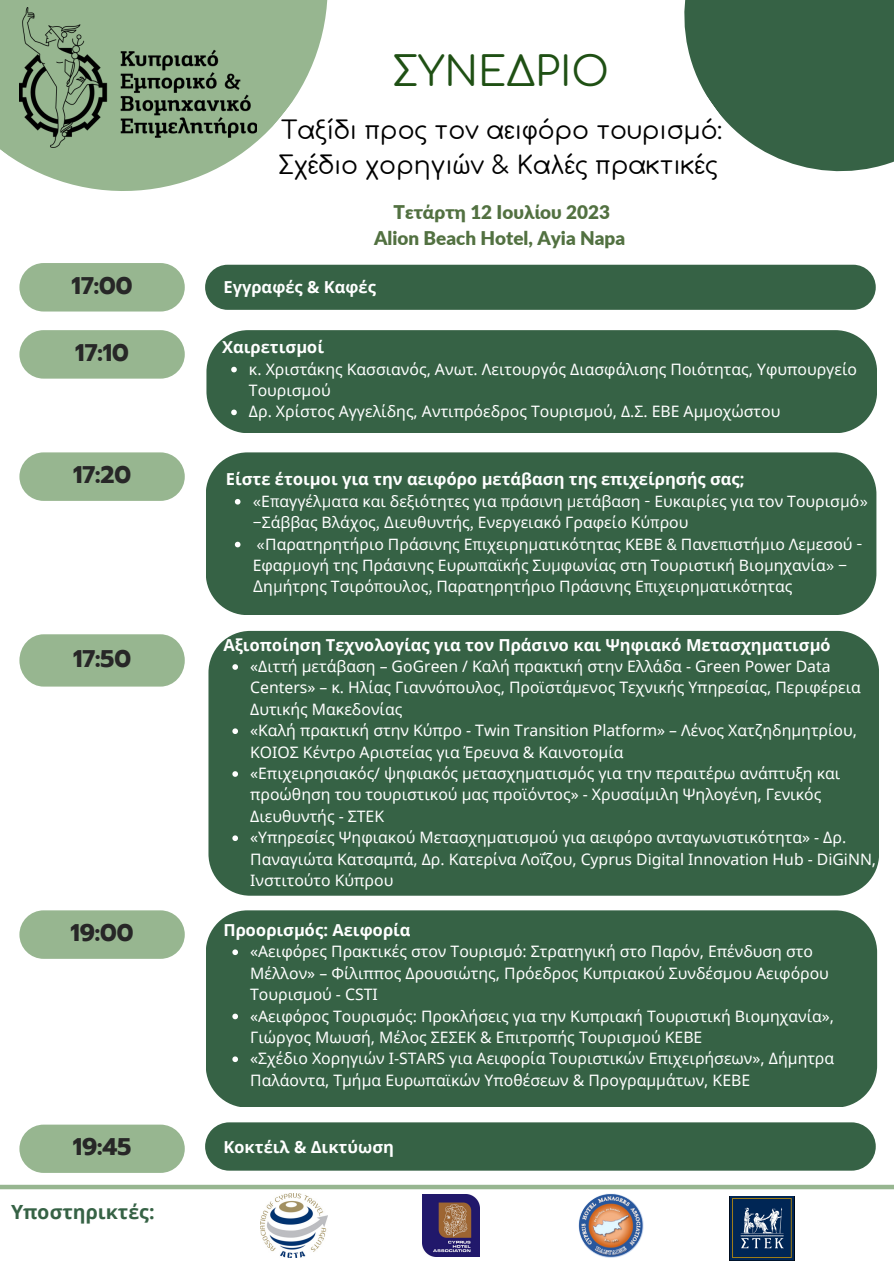
<style>
.page{position:relative;width:894px;height:1264px;background:#fff}
.page>*{position:absolute;margin:0;border:0;box-sizing:border-box;transform-origin:0 0}
.t1{font:40.8px "Comfortaa";color:#1f5014}
.t2{font:25.05px/35px "Comfortaa";color:#000}
.t3{font:700 24px "Prompt";color:#272727}
.t4{font:700 19.5px "Noto Sans";color:#366245}
.t5{font:900 18.9px "Lato";color:#527141}
.t6{font:700 16.5px "Noto Sans";color:#fff}
.t7{font:15.75px/21.5px "Noto Sans";color:#fff}
.t8{font:15.75px/21.5px "Noto Sans";color:#fff}
.s1{font-family:"Canva Sans"}
</style>
<div class="page">
<div style="left:206px;top:330px;width:670px;height:103px;background:#366245"></div>
<div style="left:206px;top:452px;width:670px;height:163px;background:#366245"></div>
<div style="left:19px;top:330px;width:166px;height:48px;background:#97b690;border-radius:24px"></div>
<div style="left:19px;top:452px;width:166px;height:49px;background:#97b690;border-radius:24px"></div>
<div style="left:19px;top:263px;width:166px;height:48px;background:#97b690;border-radius:24px"></div>
<div style="left:19px;top:634px;width:166px;height:52px;background:#97b690;border-radius:25px"></div>
<div style="left:19px;top:910px;width:166px;height:48px;background:#97b690;border-radius:24px"></div>
<svg style="left:0;top:0;width:328px;height:191px;fill:#97b690"></svg>
<div style="left:205px;top:265px;width:670px;height:45px;background:#366245;border-radius:23px"></div>
<div style="left:205px;top:1122px;width:670px;height:48px;background:#366245"></div>
<img style="left:261px;top:1193px;width:66px;height:64px">
<img style="left:422px;top:1194px;width:57px;height:62px">
<img style="left:573px;top:1189px;width:75px;height:69px">
<img style="left:729px;top:1196px;width:65px;height:64px">
<div style="left:0;top:1184px;width:893px;height:5px;background:#97b690"></div>
<div style="left:208px;top:631px;width:670px;height:264px;background:#366245"></div>
<div style="left:206px;top:910px;width:670px;height:197px;background:#366245"></div>
<svg style="left:684px;top:0;width:209px;height:172px"></svg>
<svg style="left:231px;top:367px;width:6px;height:5px"></svg>
<svg style="left:231px;top:409px;width:6px;height:6px"></svg>
<svg style="left:235px;top:499px;width:5px;height:5px"></svg>
<svg style="left:235px;top:541px;width:5px;height:6px"></svg>
<svg style="left:232px;top:664px;width:6px;height:5px"></svg>
<svg style="left:232px;top:728px;width:6px;height:6px"></svg>
<svg style="left:232px;top:771px;width:6px;height:5px"></svg>
<svg style="left:232px;top:835px;width:6px;height:6px"></svg>
<svg style="left:232px;top:949px;width:6px;height:6px"></svg>
<svg style="left:232px;top:1013px;width:6px;height:6px"></svg>
<svg style="left:232px;top:1056px;width:6px;height:6px"></svg>
<div style="left:19px;top:1124px;width:166px;height:48px;background:#97b690;border-radius:24px"></div>
<img style="left:19px;top:8px;width:237px;height:139px">
<p class="t3" style="left:72px;top:268px;width:62px">17:00</p>
<p class="t3" style="left:75px;top:334px;width:55px">17:10</p>
<p class="t3" style="left:73px;top:456px;width:60px">17:20</p>
<p class="t3" style="left:73px;top:640px;width:60px">17:50</p>
<p class="t3" style="left:70px;top:914px;width:65px">19:00</p>
<p class="t3" style="left:73px;top:1128px;width:60px">19:45</p>
<p class="t4" style="left:11px;top:1198px;width:145px">Υποστηρικτές:</p>
<p class="t1" style="left:392px;top:50px;width:218px">ΣΥΝΕΔΡΙΟ</p>
<p class="t2" style="left:278px;top:113px;width:445px">Ταξίδι προς τον αειφόρο τουρισμό:<br>Σχέδιο χορηγιών &amp; Καλές πρακτικές</p>
<p class="t5" style="left:393px;top:201px;width:218px">Τετάρτη 12 Ιουλίου 2023</p>
<p class="t5" style="left:374px;top:226px;width:253px">Alion Beach Hotel, Ayia Napa</p>
<p class="t6" style="left:223px;top:276px;width:154px">Εγγραφές &amp; Καφές</p>
<p class="t6" style="left:222px;top:335px;width:103px">Χαιρετισμοί</p>
<p class="t7" style="left:249px;top:358px;width:609px">κ. Χριστάκης Κασσιανός, Ανωτ. Λειτουργός Διασφάλισης Ποιότητας, Υφυπουργείο<br>Τουρισμού</p>
<p class="t7" style="left:249px;top:400px;width:532px">Δρ. Χρίστος Αγγελίδης, Αντιπρόεδρος Τουρισμού, Δ.Σ. ΕΒΕ Αμμοχώστου</p>
<p class="t6" style="left:226px;top:468px;width:520px">Είστε έτοιμοι για την αειφόρο μετάβαση της επιχείρησής σας;</p>
<p class="t8" style="left:252px;top:490px;width:616px"><span class="s1">«</span>Ε<span class="s1">π</span>αγγέλ<span class="s1">μ</span>ατα και δεξιότητες για <span class="s1">π</span>ράσινη <span class="s1">μ</span>ετάβαση <span class="s1">-</span> Ευκαιρίες για τον Τουρισ<span class="s1">μ</span>ό<span class="s1">» –</span>Σάββας Βλάχος<span class="s1">, Δ</span>ιευθυντής<span class="s1">,</span> Ενεργειακό Γραφείο Κύ<span class="s1">π</span>ρου</p>
<p class="t8" style="left:252px;top:533px;width:611px"><span class="s1">«</span>Παρατηρητήριο Πράσινης Ε<span class="s1">π</span>ιχειρη<span class="s1">μ</span>ατικότητας ΚΕΒΕ <span class="s1">&amp;</span> Πανε<span class="s1">π</span>ιστή<span class="s1">μ</span>ιο Λε<span class="s1">μ</span>εσού <span class="s1">-<br></span>Εφαρ<span class="s1">μ</span>ογή της Πράσινης Ευρω<span class="s1">π</span>αϊκής Συ<span class="s1">μ</span>φωνίας στη Τουριστική Βιο<span class="s1">μ</span>ηχανία<span class="s1">» –<br>Δ</span>η<span class="s1">μ</span>ήτρης Τσιρό<span class="s1">π</span>ουλος<span class="s1">,</span> Παρατηρητήριο Πράσινης Ε<span class="s1">π</span>ιχειρη<span class="s1">μ</span>ατικότητας</p>
<p class="t6" style="left:223px;top:633px;width:608px">Αξιοποίηση Τεχνολογίας για τον Πράσινο και Ψηφιακό Μετασχηματισμό</p>
<p class="t7" style="left:250px;top:655px;width:612px">«Διττή μετάβαση – GoGreen / Καλή πρακτική στην Ελλάδα - Green Power Data<br>Centers» – κ. Ηλίας Γιαννόπουλος, Προϊστάμενος Τεχνικής Υπηρεσίας, Περιφέρεια<br>Δυτικής Μακεδονίας</p>
<p class="t7" style="left:250px;top:719px;width:608px">«Καλή πρακτική στην Κύπρο - Twin Transition Platform» – Λένος Χατζηδημητρίου,<br>ΚΟΙΟΣ Κέντρο Αριστείας για Έρευνα &amp; Καινοτομία</p>
<p class="t7" style="left:250px;top:762px;width:591px">«Επιχειρησιακός/ ψηφιακός μετασχηματισμός για την περαιτέρω ανάπτυξη και προώθηση του τουριστικού μας προϊόντος» - Χρυσαίμιλη Ψηλογένη, Γενικός<br>Διευθυντής - ΣΤΕΚ</p>
<p class="t7" style="left:250px;top:826px;width:627px">«Υπηρεσίες Ψηφιακού Μετασχηματισμού για αειφόρο ανταγωνιστικότητα» - Δρ.<br>Παναγιώτα Κατσαμπά, Δρ. Κατερίνα Λο΄¨ϊζου, Cyprus Digital Innovation Hub - DiGiNN,<br>Ινστιτούτο Κύπρου</p>
<p class="t6" style="left:223px;top:918px;width:189px">Προορισμός: Αειφορία</p>
<p class="t7" style="left:250px;top:940px;width:580px">«Αειφόρες Πρακτικές στον Τουρισμό: Στρατηγική στο Παρόν, Επένδυση στο<br>Μέλλον» – Φίλιππος Δρουσιώτης, Πρόεδρος Κυπριακού Συνδέσμου Αειφόρου<br>Τουρισμού - CSTI</p>
<p class="t7" style="left:250px;top:1004px;width:585px">«Αειφόρος Τουρισμός: Προκλήσεις για την Κυπριακή Τουριστική Βιομηχανία»,<br>Γιώργος Μωυσή, Μέλος ΣΕΣΕΚ &amp; Επιτροπής Τουρισμού ΚΕΒΕ</p>
<p class="t7" style="left:250px;top:1047px;width:585px">«Σχέδιο Χορηγιών I-STARS για Αειφορία Τουριστικών Επιχειρήσεων», Δήμητρα<br>Παλάοντα, Τμήμα Ευρωπαϊκών Υποθέσεων &amp; Προγραμμάτων, ΚΕΒΕ</p>
<p class="t6" style="left:223px;top:1135px;width:172px">Κοκτέιλ &amp; Δικτύωση</p>
</div>
